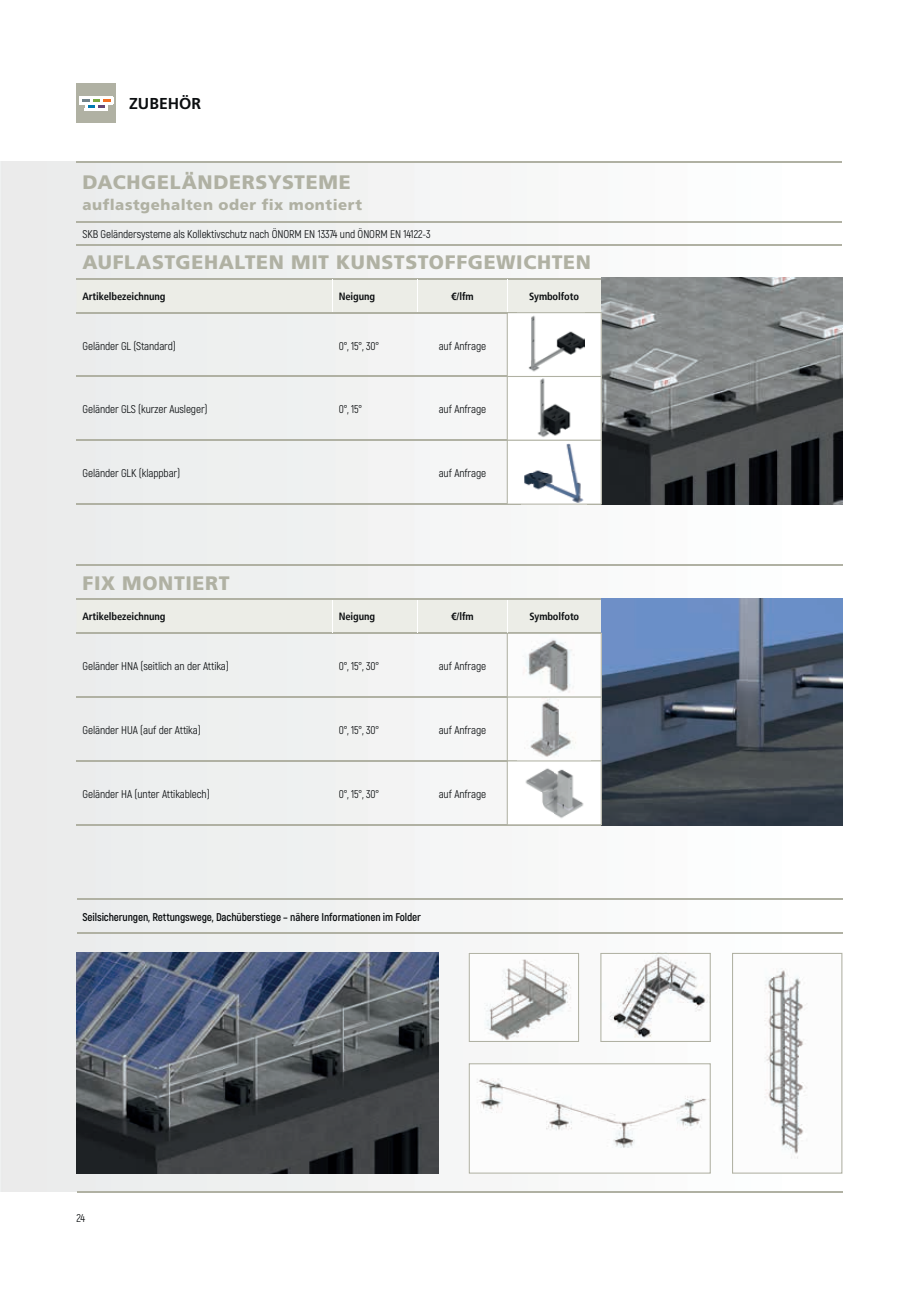
<style>
.page{position:relative;width:919px;height:1289px;background:#fff}
.page>*{position:absolute;margin:0;border:0;box-sizing:border-box;transform-origin:0 0}
.t1{font:900 19.5px "Frutiger LT Std";letter-spacing:.035em;color:#b0b1a3}
.t2{font:700 15.75px "Frutiger LT Pro";color:#0b0e10}
.t3{font:900 15px "Frutiger LT Std";letter-spacing:.035em;color:#b0b1a3}
.t4{font:11.25px "Akrobat";letter-spacing:-.01em;color:#0b0e10}
.t5{font:700 11.25px "Akrobat";letter-spacing:-.01em;color:#0b0e10}
.t6{font:700 condensed 10.5px "Frutiger LT";letter-spacing:-.01em;color:#0b0e10}
</style>
<div class="page">
<img style="left:747px;top:162px;width:96px;height:1012px">
<img style="left:0;top:162px;width:747px;height:359px">
<div style="left:0;top:521px;width:373px;height:670px;background:#ebedee"></div>
<div style="left:373px;top:825px;width:159px;height:366px;background:#f5f6f6"></div>
<img style="left:586px;top:825px;width:161px;height:349px">
<hr style="left:77px;top:1191px;width:765px;height:1px;background:#b0b1a3">
<div style="left:77px;top:84px;width:39px;height:39px;background:#b0b1a3"></div>
<hr style="left:85px;top:108px;width:23px;height:2px;background:#fff">
<svg style="left:80px;top:97px;width:33px;height:12px"></svg>
<hr style="left:77px;top:162px;width:256px;height:1px;background:#b0b1a3">
<hr style="left:333px;top:162px;width:85px;height:1px;background:#b0b1a3">
<hr style="left:418px;top:162px;width:89px;height:1px;background:#b0b1a3">
<hr style="left:507px;top:162px;width:94px;height:1px;background:#b0b1a3">
<hr style="left:77px;top:244px;width:256px;height:1px;background:#b0b1a3">
<hr style="left:333px;top:244px;width:85px;height:1px;background:#b0b1a3">
<hr style="left:418px;top:244px;width:89px;height:1px;background:#b0b1a3">
<hr style="left:507px;top:244px;width:94px;height:1px;background:#b0b1a3">
<hr style="left:601px;top:162px;width:240px;height:1px;background:#b0b1a3">
<hr style="left:601px;top:244px;width:240px;height:1px;background:#b0b1a3">
<hr style="left:77px;top:221px;width:256px;height:1px;background:#b0b1a3">
<hr style="left:333px;top:221px;width:85px;height:1px;background:#b0b1a3">
<hr style="left:418px;top:221px;width:89px;height:1px;background:#b0b1a3">
<hr style="left:507px;top:221px;width:94px;height:1px;background:#b0b1a3">
<hr style="left:601px;top:221px;width:240px;height:1px;background:#b0b1a3">
<hr style="left:842px;top:600px;width:1px;height:32px;background:#fff">
<hr style="left:77px;top:564px;width:256px;height:2px;background:#b0b1a3">
<hr style="left:333px;top:564px;width:85px;height:2px;background:#b0b1a3">
<hr style="left:418px;top:564px;width:89px;height:2px;background:#b0b1a3">
<hr style="left:507px;top:564px;width:94px;height:2px;background:#b0b1a3">
<hr style="left:601px;top:564px;width:241px;height:2px;background:#b0b1a3">
<hr style="left:77px;top:598px;width:256px;height:2px;background:#b0b1a3">
<hr style="left:333px;top:598px;width:85px;height:2px;background:#b0b1a3">
<hr style="left:418px;top:598px;width:89px;height:2px;background:#b0b1a3">
<hr style="left:507px;top:598px;width:94px;height:2px;background:#b0b1a3">
<hr style="left:77px;top:898px;width:765px;height:1px;background:#b0b1a3">
<hr style="left:77px;top:932px;width:765px;height:1px;background:#b0b1a3">
<svg style="left:77px;top:278px;width:764px;height:226px"></svg>
<svg style="left:77px;top:599px;width:765px;height:226px"></svg>
<img style="left:77px;top:952px;width:361px;height:221px">
<svg style="left:468px;top:952px;width:111px;height:89px"></svg>
<svg style="left:732px;top:952px;width:110px;height:221px"></svg>
<svg style="left:468px;top:1063px;width:242px;height:110px"></svg>
<svg style="left:600px;top:952px;width:110px;height:89px"></svg>
<h2 class="t2" style="left:129px;top:95px;width:73px">ZUBEHÖR</h2>
<h1 class="t1" style="left:83px;top:170px;width:269px">DACHGELÄNDERSYSTEME</h1>
<h3 class="t3" style="left:83px;top:195px;width:281px">auflastgehalten oder fix montiert</h3>
<p class="t4" style="left:83px;top:227px;width:349px">SKB Geländersysteme als Kollektivschutz nach ÖNORM EN 13374 und ÖNORM EN 14122-3</p>
<h1 class="t1" style="left:83px;top:250px;width:510px">AUFLASTGEHALTEN MIT KUNSTSTOFFGEWICHTEN</h1>
<p class="t6" style="left:83px;top:290px;width:84px">Artikelbezeichnung</p>
<p class="t6" style="left:339px;top:290px;width:38px">Neigung</p>
<p class="t6" style="left:451px;top:290px;width:24px">€/lfm</p>
<p class="t6" style="left:529px;top:290px;width:51px">Symbolfoto</p>
<p class="t4" style="left:83px;top:339px;width:95px">Geländer GL (Standard)</p>
<p class="t4" style="left:339px;top:339px;width:42px">0°, 15°, 30°</p>
<p class="t4" style="left:438px;top:339px;width:49px">auf Anfrage</p>
<p class="t4" style="left:83px;top:403px;width:127px">Geländer GLS (kurzer Ausleger)</p>
<p class="t4" style="left:339px;top:403px;width:25px">0°, 15°</p>
<p class="t4" style="left:438px;top:403px;width:49px">auf Anfrage</p>
<p class="t4" style="left:83px;top:466px;width:99px">Geländer GLK (klappbar)</p>
<p class="t4" style="left:438px;top:466px;width:49px">auf Anfrage</p>
<h1 class="t1" style="left:83px;top:571px;width:149px">FIX MONTIERT</h1>
<p class="t6" style="left:83px;top:610px;width:84px">Artikelbezeichnung</p>
<p class="t6" style="left:339px;top:610px;width:38px">Neigung</p>
<p class="t6" style="left:451px;top:610px;width:24px">€/lfm</p>
<p class="t6" style="left:529px;top:610px;width:51px">Symbolfoto</p>
<p class="t4" style="left:83px;top:659px;width:148px">Geländer HNA (seitlich an der Attika)</p>
<p class="t4" style="left:339px;top:659px;width:42px">0°, 15°, 30°</p>
<p class="t4" style="left:438px;top:659px;width:49px">auf Anfrage</p>
<p class="t4" style="left:83px;top:723px;width:120px">Geländer HUA (auf der Attika)</p>
<p class="t4" style="left:339px;top:723px;width:42px">0°, 15°, 30°</p>
<p class="t4" style="left:438px;top:723px;width:49px">auf Anfrage</p>
<p class="t4" style="left:83px;top:787px;width:129px">Geländer HA (unter Attikablech)</p>
<p class="t4" style="left:339px;top:787px;width:42px">0°, 15°, 30°</p>
<p class="t4" style="left:438px;top:787px;width:49px">auf Anfrage</p>
<p class="t5" style="left:83px;top:910px;width:340px">Seilsicherungen, Rettungswege, Dachüberstiege – nähere Informationen im Folder</p>
<p class="t4" style="left:77px;top:1210px;width:10px">24</p>
</div>
